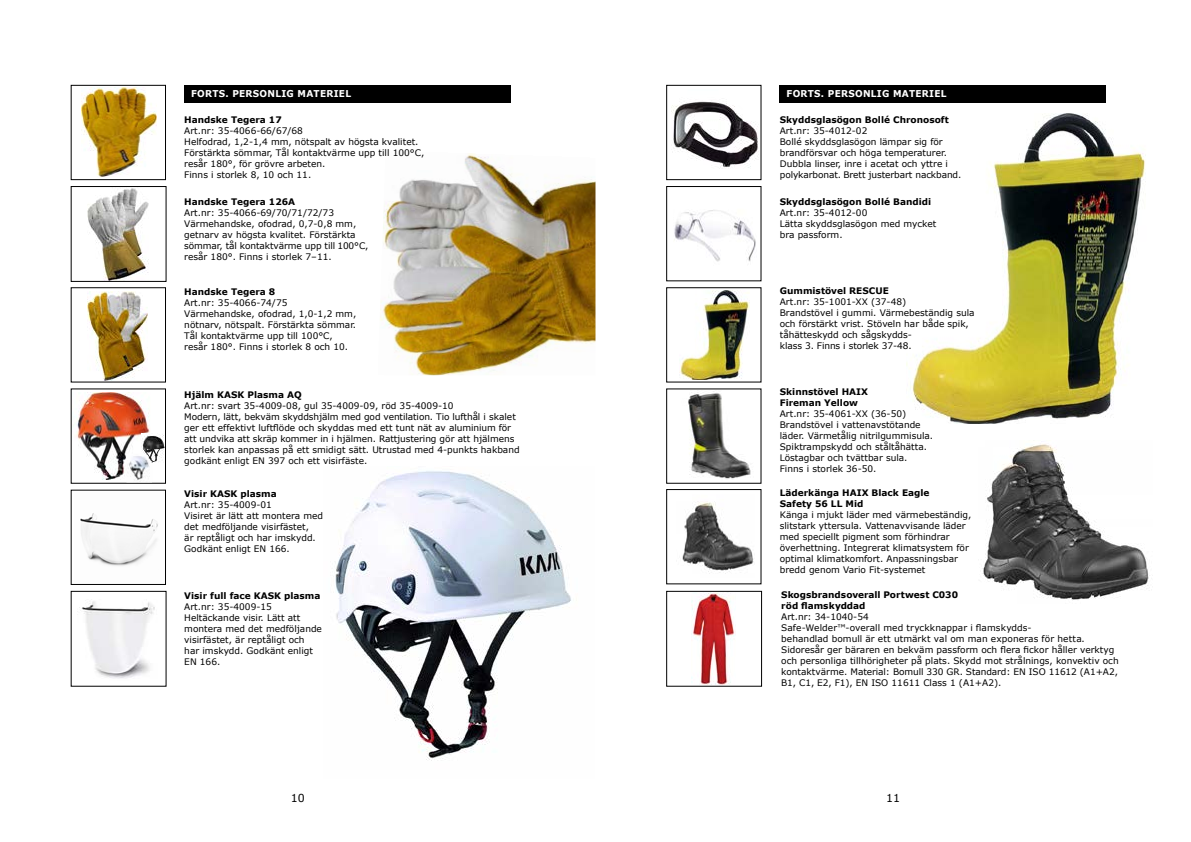
<style>
.page{position:relative;width:1191px;height:842px;background:#fff}
.page>*{position:absolute;margin:0;border:0;box-sizing:border-box;transform-origin:0 0}
.t1{font:11px "Verdana";color:#000}
.t2{font:700 9.4px "Verdana";letter-spacing:.03em;color:#fff;scale:.95 1}
.t3{font:9px/11px "Verdana";color:#000}
.t4{font:700 9px/11px "Verdana";color:#000}
</style>
<div class="page">
<img style="left:982px;top:444px;width:168px;height:156px">
<img style="left:906px;top:114px;width:240px;height:309px">
<img style="left:380px;top:153px;width:215px;height:222px">
<img style="left:335px;top:471px;width:236px;height:290px">
<div style="left:184px;top:85px;width:326px;height:17px;background:#000"></div>
<img style="left:82px;top:87px;width:74px;height:89px">
<div style="left:71px;top:85px;width:95px;height:95px;border:1px solid #000"></div>
<img style="left:87px;top:291px;width:61px;height:89px">
<div style="left:71px;top:287px;width:95px;height:95px;border:1px solid #000"></div>
<img style="left:88px;top:188px;width:61px;height:92px">
<div style="left:71px;top:186px;width:95px;height:96px;border:1px solid #000"></div>
<img style="left:76px;top:393px;width:77px;height:86px">
<img style="left:141px;top:433px;width:23px;height:29px">
<img style="left:126px;top:454px;width:26px;height:28px">
<img style="left:79px;top:601px;width:76px;height:78px">
<img style="left:80px;top:513px;width:78px;height:53px">
<div style="left:71px;top:490px;width:95px;height:95px;border:1px solid #000"></div>
<img style="left:679px;top:291px;width:70px;height:89px">
<div style="left:666px;top:287px;width:95px;height:95px;border:1px solid #000"></div>
<div style="left:780px;top:85px;width:326px;height:17px;background:#000"></div>
<img style="left:688px;top:391px;width:63px;height:88px">
<div style="left:666px;top:489px;width:95px;height:95px;border:1px solid #000"></div>
<img style="left:682px;top:501px;width:72px;height:73px">
<div style="left:666px;top:186px;width:95px;height:95px;border:1px solid #000"></div>
<div style="left:666px;top:85px;width:95px;height:95px;border:1px solid #000"></div>
<img style="left:671px;top:101px;width:87px;height:68px">
<div style="left:666px;top:591px;width:96px;height:95px;border:1px solid #000"></div>
<img style="left:691px;top:593px;width:44px;height:91px">
<img style="left:674px;top:210px;width:82px;height:52px">
<p class="t2" style="left:191px;top:87px;width:170px">FORTS. PERSONLIG MATERIEL</p>
<p class="t4" style="left:184px;top:114px;width:99px">Handske Tegera 17</p>
<p class="t3" style="left:184px;top:125px;width:241px">Art.nr: 35-4066-66/67/68<br>Helfodrad, 1,2-1,4 mm, nötspalt av högsta kvalitet.<br>Förstärkta sömmar, Tål kontaktvärme upp till 100°C, resår 180°, för grövre arbeten.<br>Finns i storlek 8, 10 och 11.</p>
<p class="t4" style="left:184px;top:196px;width:112px">Handske Tegera 126A</p>
<p class="t3" style="left:184px;top:207px;width:186px">Art.nr: 35-4066-69/70/71/72/73<br>Värmehandske, ofodrad, 0,7-0,8 mm, getnarv av högsta kvalitet. Förstärkta sömmar, tål kontaktvärme upp till 100°C, resår 180°. Finns i storlek 7–11.</p>
<p class="t4" style="left:184px;top:286px;width:93px">Handske Tegera 8</p>
<p class="t3" style="left:184px;top:297px;width:173px">Art.nr: 35-4066-74/75<br>Värmehandske, ofodrad, 1,0-1,2 mm, nötnarv, nötspalt. Förstärkta sömmar.<br>Tål kontaktvärme upp till 100°C, resår 180°. Finns i storlek 8 och 10.</p>
<p class="t4" style="left:184px;top:389px;width:119px">Hjälm KASK Plasma AQ</p>
<p class="t3" style="left:184px;top:400px;width:337px">Art.nr: svart 35-4009-08, gul 35-4009-09, röd 35-4009-10<br>Modern, lätt, bekväm skyddshjälm med god ventilation. Tio lufthål i skalet ger ett effektivt luftflöde och skyddas med ett tunt nät av aluminium för att undvika att skräp kommer in i hjälmen. Rattjustering gör att hjälmens storlek kan anpassas på ett smidigt sätt. Utrustad med 4-punkts hakband godkänt enligt EN 397 och ett visirfäste.</p>
<p class="t4" style="left:184px;top:488px;width:94px">Visir KASK plasma</p>
<p class="t3" style="left:184px;top:499px;width:140px">Art.nr: 35-4009-01<br>Visiret är lätt att montera med det medföljande visirfästet,<br>är reptåligt och har imskydd.<br>Godkänt enligt EN 166.</p>
<p class="t4" style="left:184px;top:590px;width:138px">Visir full face KASK plasma</p>
<p class="t3" style="left:184px;top:601px;width:139px">Art.nr: 35-4009-15<br>Heltäckande visir. Lätt att montera med det medföljande visirfästet, är reptåligt och<br>har imskydd. Godkänt enligt<br>EN 166.</p>
<p class="t2" style="left:786px;top:87px;width:170px">FORTS. PERSONLIG MATERIEL</p>
<p class="t4" style="left:780px;top:114px;width:170px">Skyddsglasögon Bollé Chronosoft</p>
<p class="t3" style="left:780px;top:125px;width:183px">Art.nr: 35-4012-02<br>Bollé skyddsglasögon lämpar sig för brandförsvar och höga temperaturer.<br>Dubbla linser, inre i acetat och yttre i polykarbonat. Brett justerbart nackband.</p>
<p class="t4" style="left:780px;top:196px;width:153px">Skyddsglasögon Bollé Bandidi</p>
<p class="t3" style="left:780px;top:207px;width:158px">Art.nr: 35-4012-00<br>Lätta skyddsglasögon med mycket bra passform.</p>
<p class="t4" style="left:780px;top:285px;width:110px">Gummistövel RESCUE</p>
<p class="t3" style="left:780px;top:296px;width:196px">Art.nr: 35-1001-XX (37-48)<br>Brandstövel i gummi. Värmebeständig sula och förstärkt vrist. Stöveln har både spik, tåhätteskydd och sågskydds-<br>klass 3. Finns i storlek 37-48.</p>
<p class="t4" style="left:780px;top:386px;width:90px">Skinnstövel HAIX<br>Fireman Yellow</p>
<p class="t3" style="left:780px;top:408px;width:155px">Art.nr: 35-4061-XX (36-50)<br>Brandstövel i vattenavstötande läder. Värmetålig nitrilgummisula.<br>Spiktrampskydd och ståltåhätta.<br>Löstagbar och tvättbar sula.<br>Finns i storlek 36-50.</p>
<p class="t4" style="left:780px;top:487px;width:151px">Läderkänga HAIX Black Eagle<br>Safety 56 LL Mid</p>
<p class="t3" style="left:780px;top:509px;width:193px">Känga i mjukt läder med värmebeständig, slitstark yttersula. Vattenavvisande läder med speciellt pigment som förhindrar överhettning. Integrerat klimatsystem för optimal klimatkomfort. Anpassningsbar bredd genom Vario Fit-systemet</p>
<p class="t4" style="left:781px;top:589px;width:178px">Skogsbrandsoverall Portwest C030 röd flamskyddad</p>
<p class="t3" style="left:781px;top:611px;width:339px">Art.nr: 34-1040-54<br>Safe-Welder™-overall med tryckknappar i flamskydds-<br>behandlad bomull är ett utmärkt val om man exponeras för hetta.<br>Sidoresår ger bäraren en bekväm passform och flera fickor håller verktyg och personliga tillhörigheter på plats. Skydd mot strålnings, konvektiv och kontaktvärme. Material: Bomull 330 GR. Standard: EN ISO 11612 (A1+A2, B1, C1, E2, F1), EN ISO 11611 Class 1 (A1+A2).</p>
<p class="t1" style="left:291px;top:791px;width:15px">10</p>
<p class="t1" style="left:886px;top:791px;width:15px">11</p>
</div>
